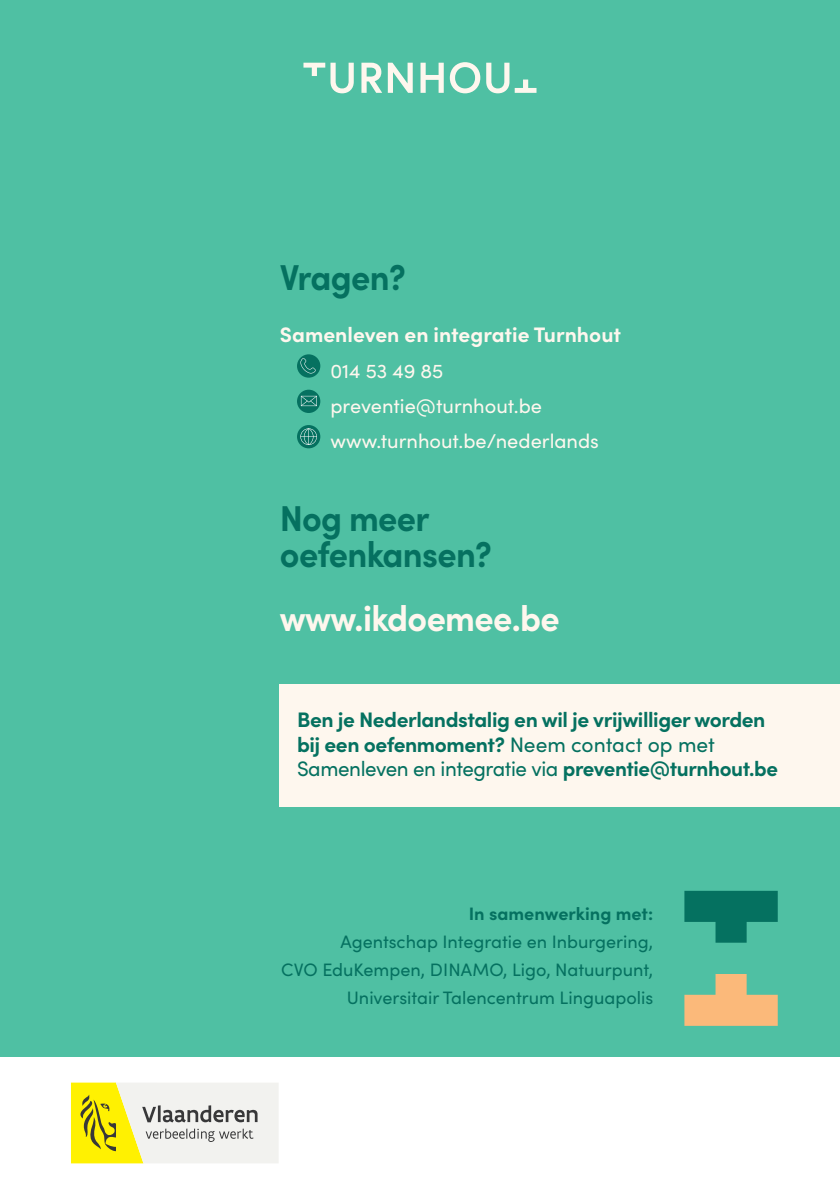
<style>
.page{position:relative;width:840px;height:1191px;background:#fff}
.page>*{position:absolute;margin:0;border:0;box-sizing:border-box;transform-origin:0 0}
.t1{font:700 36px/36px "Sofia Pro";letter-spacing:-.02em;color:#057160;scale:.95 1}
.t2{font:700 36px "Sofia Pro";letter-spacing:-.02em;color:#fef7ee;scale:.95 1}
.t3{font:700 21px/24px "Sofia Pro";letter-spacing:-.02em;color:#057160}
.t4{font:700 21px "Sofia Pro";color:#fef7ee}
.t5{font:20px/35.4px "Sofia Pro";color:#fef7ee}
.t6{font:18px/28px "Sofia Pro";color:#057160;text-align:right}
.t7{font:700 18px "Sofia Pro";color:#057160}
.s1{font-weight:400}
</style>
<div class="page">
<div style="left:0;top:0;width:839px;height:1057px;background:#4fc0a3"></div>
<svg style="left:71px;top:1082px;width:207px;height:81px"></svg>
<svg style="left:684px;top:890px;width:93px;height:52px"></svg>
<svg style="left:684px;top:974px;width:93px;height:51px"></svg>
<svg style="left:303px;top:62px;width:233px;height:31px"></svg>
<div style="left:280px;top:684px;width:559px;height:122px;background:#fef7ee"></div>
<div style="left:297px;top:354px;width:23px;height:24px;background:#057160;border-radius:50%"></div>
<svg style="left:300px;top:358px;width:15px;height:15px"></svg>
<svg style="left:297px;top:390px;width:23px;height:23px"></svg>
<svg style="left:301px;top:396px;width:16px;height:10px"></svg>
<div style="left:297px;top:425px;width:23px;height:23px;background:#057160;border-radius:50%"></div>
<svg style="left:300px;top:428px;width:17px;height:17px"></svg>
<h1 class="t1" style="left:280px;top:256px;width:134px">Vragen?</h1>
<p class="t4" style="left:280px;top:319px;width:342px">Samenleven en integratie Turnhout</p>
<p class="t5" style="left:330px;top:352px;width:270px">014 53 49 85 preventie@turnhout.be www.turnhout.be/nederlands</p>
<h1 class="t1" style="left:280px;top:497px;width:225px">Nog meer oefenkansen?</h1>
<h1 class="t2" style="left:280px;top:591px;width:296px">www.ikdoemee.be</h1>
<p class="t3" style="left:297px;top:706px;width:482px">Ben je Nederlandstalig en wil je vrijwilliger worden bij een oefenmoment? <span class="s1">Neem contact op met<br>Samenleven en integratie via</span> preventie@turnhout.be</p>
<p class="t7" style="left:468px;top:900px;width:186px">In samenwerking met:</p>
<p class="t6" style="left:281px;top:927px;width:373px">Agentschap Integratie en Inburgering,<br>CVO EduKempen, DINAMO, Ligo, Natuurpunt,<br>Universitair Talencentrum Linguapolis</p>
</div>
